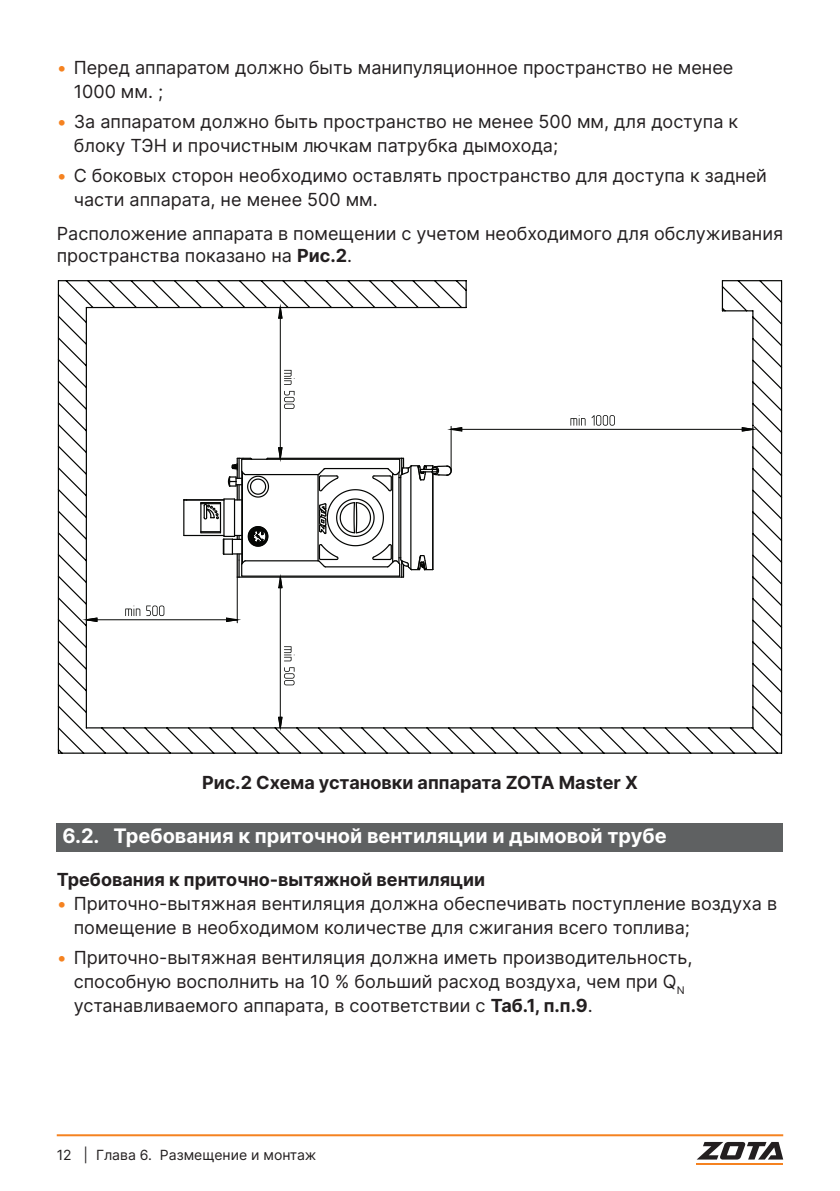
<style>
.page{position:relative;width:840px;height:1191px;background:#fff}
.page>*{position:absolute;margin:0;border:0;box-sizing:border-box;transform-origin:0 0}
.t1{font:700 20px "Inter";color:#fff}
.t2{font:18px/24px "Inter";color:#231f20}
.t3{font:700 18px "Inter";color:#231f20}
.t4{font:14px "Inter";color:#231f20}
.s1{color:#f58220}
.s2{font-weight:700}
</style>
<div class="page">
<hr style="left:57px;top:1134px;width:725px;height:2px;background:#f58220">
<svg style="left:697px;top:1142px;width:85px;height:17px"></svg>
<hr style="left:696px;top:1163px;width:86px;height:1px;background:#f58220">
<div style="left:57px;top:823px;width:725px;height:28px;background:#5f6162"></div>
<svg style="left:57px;top:280px;width:725px;height:474px"></svg>
<svg style="left:85px;top:306px;width:668px;height:423px"></svg>
<p class="t2" style="left:74px;top:55px;width:660px;text-indent:-17px"><span class="s1">•</span> Перед аппаратом должно быть манипуляционное пространство не менее<br>1000 мм. ;</p>
<p class="t2" style="left:74px;top:109px;width:665px;text-indent:-17px"><span class="s1">•</span> За аппаратом должно быть пространство не менее 500 мм, для доступа к блоку ТЭН и прочистным лючкам патрубка дымохода;</p>
<p class="t2" style="left:74px;top:163px;width:694px;text-indent:-17px"><span class="s1">•</span> С боковых сторон необходимо оставлять пространство для доступа к задней части аппарата, не менее 500 мм.</p>
<p class="t2" style="left:57px;top:222px;width:727px;line-height:22px">Расположение аппарата в помещении с учетом необходимого для обслуживания пространства показано на <span class="s2">Рис.2</span>.</p>
<p class="t3" style="left:202px;top:769px;width:437px">Рис.2 Схема установки аппарата ZOTA Master X</p>
<p class="t1" style="left:62px;top:821px;width:605px">6.2. Требования к приточной вентиляции и дымовой трубе</p>
<p class="t3" style="left:57px;top:866px;width:429px">Требования к приточно-вытяжной вентиляции</p>
<p class="t2" style="left:74px;top:891px;width:704px;text-indent:-17px"><span class="s1">•</span> Приточно-вытяжная вентиляция должна обеспечивать поступление воздуха в помещение в необходимом количестве для сжигания всего топлива;</p>
<p class="t2" style="left:74px;top:945px;width:620px;text-indent:-17px"><span class="s1">•</span> Приточно-вытяжная вентиляция должна иметь производительность, способную восполнить на 10 % больший расход воздуха, чем при Q<sub>N </sub>устанавливаемого аппарата, в соответствии с <span class="s2">Таб.1, п.п.9</span>.</p>
<p class="t4" style="left:57px;top:1144px;width:261px">12 | Глава 6. Размещение и монтаж</p>
</div>
